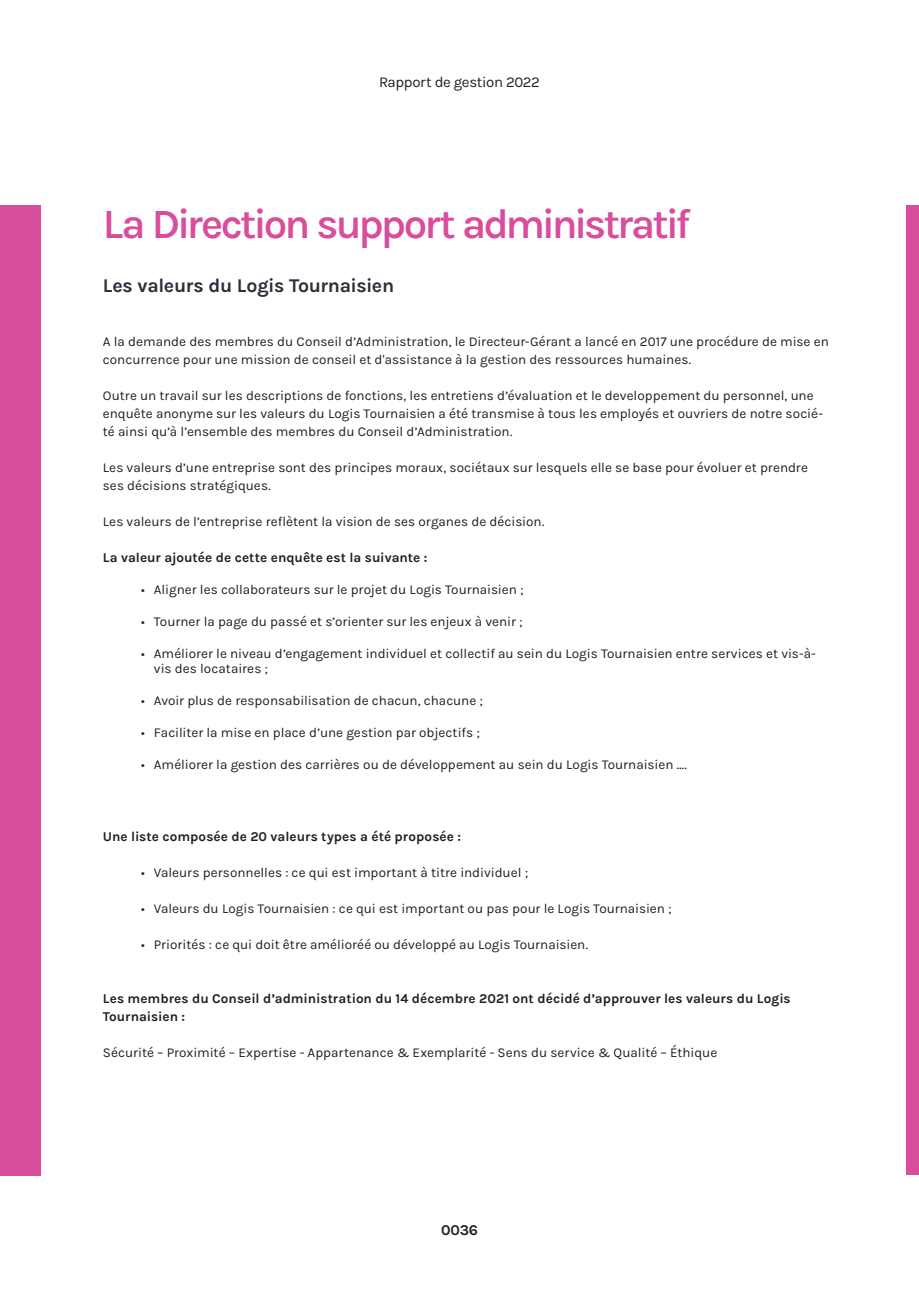
<style>
.page{position:relative;width:919px;height:1289px;background:#fff}
.page>*{position:absolute;margin:0;border:0;box-sizing:border-box;transform-origin:0 0}
.Titre_Logis{font:600 42px "Karla";letter-spacing:-.07em;color:#d84d9c}
.Sous_Titre_Logis_Noi{font:700 19.5px "Karla";letter-spacing:-.02em;color:#293039}
.t1{font:15px "Karla";letter-spacing:-.025em;color:#231f20}
.t2{font:700 15px "Karla";color:#231f20}
.Textes_Logis{font:13.5px/18px "Karla";color:#231f20}
.Textes_Logis-2{font:700 13.5px/18px "Karla";color:#231f20}
</style>
<div class="page">
<div style="left:0;top:205px;width:41px;height:970px;background:#d64e9c"></div>
<div style="left:906px;top:205px;width:12px;height:969px;background:#d84d9c"></div>
<p class="t1" style="left:379px;top:72px;width:162px">Rapport de gestion 2022</p>
<p class="Titre_Logis" style="left:103px;top:197px;width:589px">La Direction support administratif</p>
<p class="Sous_Titre_Logis_Noi" style="left:103px;top:273px;width:293px">Les valeurs du Logis Tournaisien</p>
<p class="Textes_Logis" style="left:103px;top:332px;width:727px">A la demande des membres du Conseil d’Administration, le Directeur-Gérant a lancé en 2017 une procédure de mise en concurrence pour une mission de conseil et d'assistance à la gestion des ressources humaines.</p>
<p class="Textes_Logis" style="left:103px;top:386px;width:721px">Outre un travail sur les descriptions de fonctions, les entretiens d’évaluation et le developpement du personnel, une enquête anonyme sur les valeurs du Logis Tournaisien a été transmise à tous les employés et ouvriers de notre socié&shy;té ainsi qu’à l’ensemble des membres du Conseil d’Administration.</p>
<p class="Textes_Logis" style="left:103px;top:458px;width:706px">Les valeurs d’une entreprise sont des principes moraux, sociétaux sur lesquels elle se base pour évoluer et prendre ses décisions stratégiques.</p>
<p class="Textes_Logis" style="left:103px;top:512px;width:443px">Les valeurs de l’entreprise reflètent la vision de ses organes de décision.</p>
<p class="Textes_Logis-2" style="left:103px;top:548px;width:326px">La valeur ajoutée de cette enquête est la suivante :</p>
<p class="Textes_Logis" style="left:141px;top:580px;width:384px">• Aligner les collaborateurs sur le projet du Logis Tournaisien ;</p>
<p class="Textes_Logis" style="left:141px;top:612px;width:383px">• Tourner la page du passé et s’orienter sur les enjeux à venir ;</p>
<p class="Textes_Logis" style="left:154px;top:645px;width:663px;line-height:15px;text-indent:-13px">• Améliorer le niveau d’engagement individuel et collectif au sein du Logis Tournaisien entre services et vis-à&shy;vis des locataires ;</p>
<p class="Textes_Logis" style="left:141px;top:691px;width:343px">• Avoir plus de responsabilisation de chacun, chacune ;</p>
<p class="Textes_Logis" style="left:141px;top:723px;width:340px">• Faciliter la mise en place d’une gestion par objectifs ;</p>
<p class="Textes_Logis" style="left:141px;top:755px;width:547px">• Améliorer la gestion des carrières ou de développement au sein du Logis Tournaisien ….</p>
<p class="Textes_Logis-2" style="left:103px;top:827px;width:360px">Une liste composée de 20 valeurs types a été proposée :</p>
<p class="Textes_Logis" style="left:141px;top:863px;width:388px">• Valeurs personnelles : ce qui est important à titre individuel ;</p>
<p class="Textes_Logis" style="left:141px;top:899px;width:532px">• Valeurs du Logis Tournaisien : ce qui est important ou pas pour le Logis Tournaisien ;</p>
<p class="Textes_Logis" style="left:141px;top:935px;width:448px">• Priorités : ce qui doit être amélioréé ou développé au Logis Tournaisien.</p>
<p class="Textes_Logis-2" style="left:103px;top:989px;width:689px">Les membres du Conseil d’administration du 14 décembre 2021 ont décidé d’approuver les valeurs du Logis<br>Tournaisien :</p>
<p class="Textes_Logis" style="left:103px;top:1043px;width:616px">Sécurité – Proximité – Expertise - Appartenance &amp; Exemplarité - Sens du service &amp; Qualité – Éthique</p>
<p class="t2" style="left:441px;top:1219px;width:38px">0036</p>
</div>
